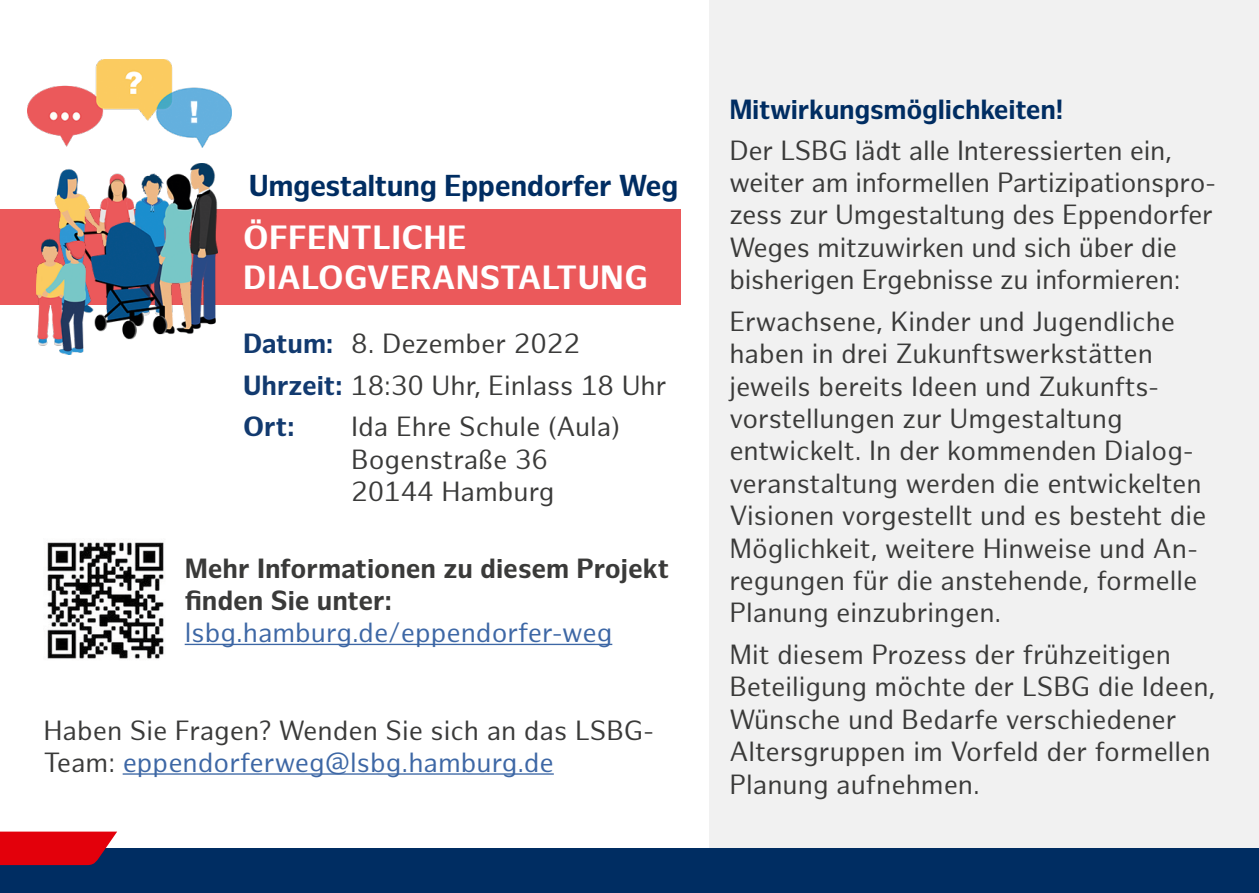
<style>
.page{position:relative;width:1259px;height:893px;background:#fff}
.page>*{position:absolute;margin:0;border:0;box-sizing:border-box;transform-origin:0 0}
.t1{font:700 32.7px/39.3px "Hamburg Sans";letter-spacing:.01em;color:#fff}
.t2{font:700 29.4px "Hamburg Sans";letter-spacing:-.015em;color:#002d62}
.t3{font:27px/32.4px "Hamburg Sans";color:#3a3a39}
.t4{font:700 27px/32.4px "Hamburg Sans";color:#3a3a39}
.t5{font:27px "Hamburg Sans";color:#3d67a5}
.t6{font:700 27px "Hamburg Sans";letter-spacing:-.01em;color:#002d62}
.s1{font-weight:700;color:#123a6f}
.s2{color:#3d67a5}
</style>
<div class="page">
<div style="left:709px;top:0;width:550px;height:893px;background:#f1f1f1"></div>
<div style="left:0;top:848px;width:1259px;height:45px;background:#002d62"></div>
<svg style="left:0;top:832px;width:117px;height:33px;background:#d20917"></svg>
<div style="left:0;top:210px;width:681px;height:95px;background:#eb595b"></div>
<img style="left:37px;top:163px;width:180px;height:191px">
<img style="left:28px;top:60px;width:204px;height:88px">
<hr style="left:185px;top:644px;width:427px;height:1px;background:#3d67a5">
<hr style="left:123px;top:773px;width:431px;height:2px;background:#3d67a5">
<img style="left:47px;top:542px;width:117px;height:117px">
<p class="t2" style="left:249px;top:169px;width:431px">Umgestaltung Eppendorfer Weg</p>
<p class="t1" style="left:243px;top:219px;width:406px">ÖFFENTLICHE<br>DIALOGVERANSTALTUNG</p>
<p class="t3" style="left:243px;top:324px;width:425px;line-height:41.7px"><span class="s1">Datum:</span> 8. Dezember 2022<br><span class="s1">Uhrzeit:</span> 18:30 Uhr, Einlass 18 Uhr<br><span class="s1">Ort:</span></p>
<p class="t3" style="left:351px;top:412px;width:270px">Ida Ehre Schule (Aula)<br>Bogenstraße 36<br>20144 Hamburg</p>
<p class="t4" style="left:185px;top:553px;width:486px">Mehr Informationen zu diesem Projekt finden Sie unter:</p>
<p class="t5" style="left:185px;top:617px;width:429px">lsbg.hamburg.de/eppendorfer-weg</p>
<p class="t3" style="left:43px;top:715px;width:612px">Haben Sie Fragen? Wenden Sie sich an das LSBG-<br>Team: <span class="s2">eppendorferweg@lsbg.hamburg.de</span></p>
<p class="t6" style="left:729px;top:93px;width:335px">Mitwirkungsmöglichkeiten!</p>
<p class="t3" style="left:729px;top:135px;width:488px">Der LSBG lädt alle Interessierten ein, weiter am informellen Partizipationspro&shy;zess zur Umgestaltung des Eppendorfer Weges mitzuwirken und sich über die bisherigen Ergebnisse zu informieren:</p>
<p class="t3" style="left:729px;top:306px;width:478px">Erwachsene, Kinder und Jugendliche haben in drei Zukunftswerkstätten jeweils bereits Ideen und Zukunfts&shy;vorstellungen zur Umgestaltung entwickelt. In der kommenden Dialog&shy;veranstaltung werden die entwickelten Visionen vorgestellt und es besteht die Möglichkeit, weitere Hinweise und An&shy;regungen für die anstehende, formelle Planung einzubringen.</p>
<p class="t3" style="left:729px;top:639px;width:487px">Mit diesem Prozess der frühzeitigen Beteiligung möchte der LSBG die Ideen, Wünsche und Bedarfe verschiedener Altersgruppen im Vorfeld der formellen Planung aufnehmen.</p>
</div>
